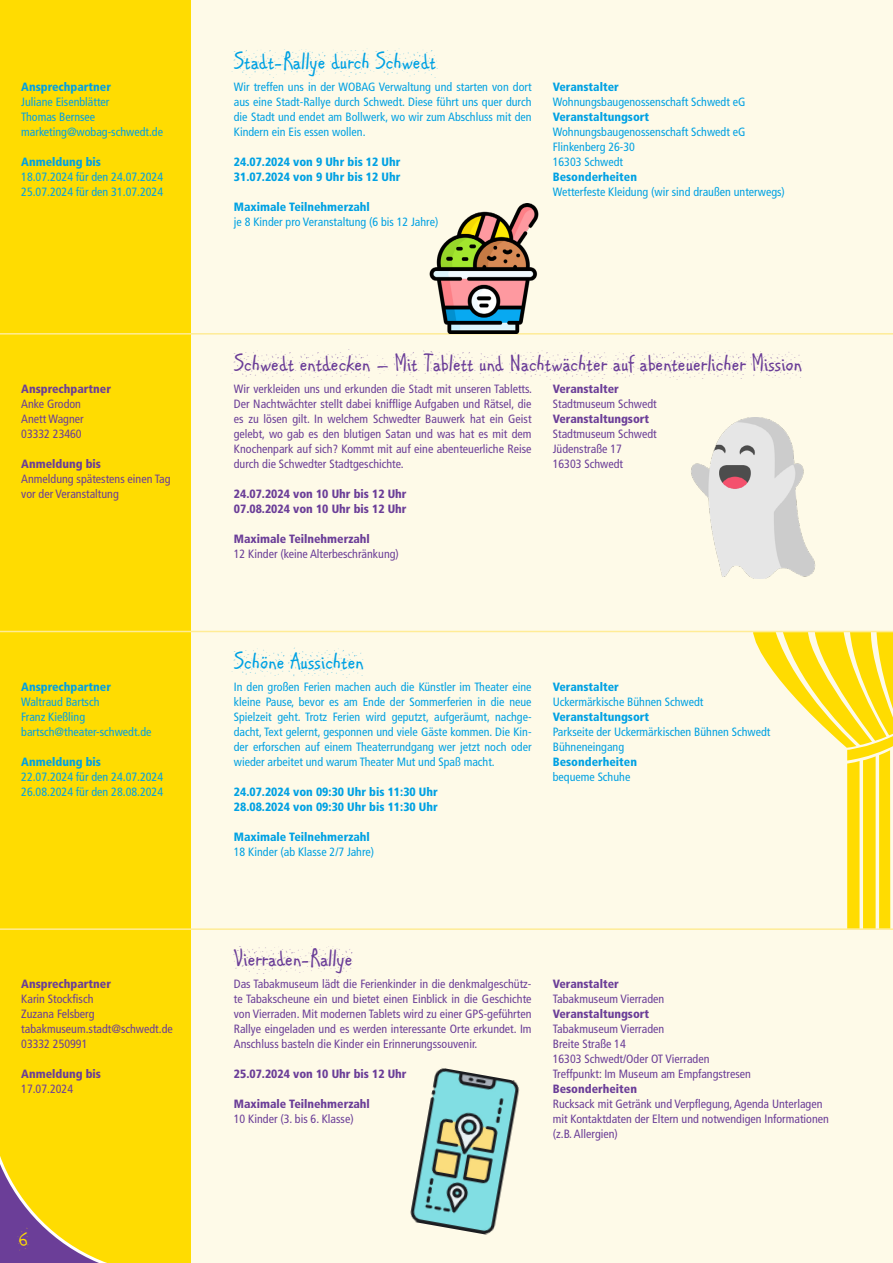
<style>
.page{position:relative;width:893px;height:1263px;background:#fff}
.page>*{position:absolute;margin:0;border:0;box-sizing:border-box;transform-origin:0 0}
.t1{font:24px "ARCARTER";color:#6b3e98}
.t2{font:24px "ARCARTER";color:#00a1e3}
.t3{font:22.5px "ARCARTER";color:#ffdc01}
.t4{font:condensed 12px/15px "Frutiger LT Std";color:#6b3e98}
.t5{font:condensed 12px/15px "Frutiger LT Std";color:#00a1e3}
.t6{font:900 condensed 12px/15px "Frutiger LT Std";color:#00a1e3}
.t7{font:900 condensed 12px/15px "Frutiger LT Std";color:#6b3e98}
</style>
<div class="page">
<div style="left:0;top:0;width:191px;height:1263px;background:#ffdc01"></div>
<svg style="left:0;top:1156px;width:107px;height:107px"></svg>
<div style="left:191px;top:0;width:702px;height:1263px;background:#fefae8"></div>
<hr style="left:0;top:333px;width:893px;height:2px;background:#ffec96">
<hr style="left:0;top:631px;width:893px;height:1px;background:#ffec96">
<hr style="left:0;top:928px;width:893px;height:2px;background:#ffec96">
<img style="left:410px;top:1068px;width:110px;height:167px">
<svg style="left:753px;top:632px;width:140px;height:296px"></svg>
<img style="left:691px;top:417px;width:125px;height:161px">
<img style="left:429px;top:204px;width:110px;height:129px">
<p class="t6" style="left:21px;top:79px;width:91px">Ansprechpartner</p>
<p class="t5" style="left:21px;top:94px;width:143px">Juliane Eisenblätter<br>Thomas Bernsee marketing@wobag-schwedt.de</p>
<p class="t6" style="left:21px;top:154px;width:81px">Anmeldung bis</p>
<p class="t5" style="left:21px;top:169px;width:143px">18.07.2024 für den 24.07.2024<br>25.07.2024 für den 31.07.2024</p>
<p class="t7" style="left:21px;top:381px;width:91px">Ansprechpartner</p>
<p class="t4" style="left:21px;top:396px;width:64px">Anke Grodon<br>Anett Wagner<br>03332 23460</p>
<p class="t7" style="left:21px;top:456px;width:81px">Anmeldung bis</p>
<p class="t4" style="left:21px;top:471px;width:151px">Anmeldung spätestens einen Tag vor der Veranstaltung</p>
<p class="t6" style="left:21px;top:679px;width:91px">Ansprechpartner</p>
<p class="t5" style="left:21px;top:694px;width:132px">Waltraud Bartsch<br>Franz Kießling bartsch@theater-schwedt.de</p>
<p class="t6" style="left:21px;top:754px;width:81px">Anmeldung bis</p>
<p class="t5" style="left:21px;top:769px;width:143px">22.07.2024 für den 24.07.2024<br>26.08.2024 für den 28.08.2024</p>
<p class="t7" style="left:21px;top:976px;width:91px">Ansprechpartner</p>
<p class="t4" style="left:21px;top:992px;width:153px">Karin Stockfisch<br>Zuzana Felsberg tabakmuseum.stadt@schwedt.de<br>03332 250991</p>
<p class="t7" style="left:21px;top:1066px;width:81px">Anmeldung bis</p>
<p class="t4" style="left:21px;top:1082px;width:53px">17.07.2024</p>
<h2 class="t3" style="left:19px;top:1225px;width:11px">6</h2>
<h1 class="t2" style="left:234px;top:47px;width:203px">STADT-RALLYE DURCH SCHWEDT</h1>
<p class="t5" style="left:234px;top:79px;width:299px;text-align:justify">Wir treffen uns in der WOBAG Verwaltung und starten von dort aus eine Stadt-Rallye durch Schwedt. Diese führt uns quer durch die Stadt und endet am Bollwerk, wo wir zum Abschluss mit den Kindern ein Eis essen wollen.</p>
<p class="t6" style="left:234px;top:154px;width:168px">24.07.2024 von 9 Uhr bis 12 Uhr<br>31.07.2024 von 9 Uhr bis 12 Uhr</p>
<p class="t6" style="left:234px;top:199px;width:138px">Maximale Teilnehmerzahl</p>
<p class="t5" style="left:234px;top:214px;width:206px">je 8 Kinder pro Veranstaltung (6 bis 12 Jahre)</p>
<p class="t6" style="left:553px;top:79px;width:68px">Veranstalter</p>
<p class="t5" style="left:553px;top:94px;width:194px">Wohnungsbaugenossenschaft Schwedt eG</p>
<p class="t6" style="left:553px;top:109px;width:98px">Veranstaltungsort</p>
<p class="t5" style="left:553px;top:124px;width:194px">Wohnungsbaugenossenschaft Schwedt eG<br>Flinkenberg 26-30<br>16303 Schwedt</p>
<p class="t6" style="left:553px;top:169px;width:86px">Besonderheiten</p>
<p class="t5" style="left:553px;top:184px;width:234px">Wetterfeste Kleidung (wir sind draußen unterwegs)</p>
<h1 class="t1" style="left:234px;top:349px;width:570px">SCHWEDT ENTDECKEN – MIT TABLETT UND NACHTWÄCHTER AUF ABENTEUERLICHER MISSION</h1>
<p class="t7" style="left:553px;top:381px;width:68px">Veranstalter</p>
<p class="t4" style="left:553px;top:396px;width:105px">Stadtmuseum Schwedt</p>
<p class="t7" style="left:553px;top:411px;width:98px">Veranstaltungsort</p>
<p class="t4" style="left:553px;top:426px;width:105px">Stadtmuseum Schwedt<br>Jüdenstraße 17<br>16303 Schwedt</p>
<p class="t4" style="left:234px;top:381px;width:300px;text-align:justify">Wir verkleiden uns und erkunden die Stadt mit unseren Tabletts.<br>Der Nachtwächter stellt dabei knifflige Aufgaben und Rätsel, die es zu lösen gilt. In welchem Schwedter Bauwerk hat ein Geist gelebt, wo gab es den blutigen Satan und was hat es mit dem Knochenpark auf sich? Kommt mit auf eine abenteuerliche Reise durch die Schwedter Stadtgeschichte.</p>
<p class="t7" style="left:234px;top:486px;width:174px">24.07.2024 von 10 Uhr bis 12 Uhr<br>07.08.2024 von 10 Uhr bis 12 Uhr</p>
<p class="t7" style="left:234px;top:531px;width:138px">Maximale Teilnehmerzahl</p>
<p class="t4" style="left:234px;top:546px;width:167px">12 Kinder (keine Alterbeschränkung)</p>
<h1 class="t2" style="left:234px;top:646px;width:131px">SCHÖNE AUSSICHTEN</h1>
<p class="t5" style="left:234px;top:679px;width:299px;text-align:justify">In den großen Ferien machen auch die Künstler im Theater eine kleine Pause, bevor es am Ende der Sommerferien in die neue Spielzeit geht. Trotz Ferien wird geputzt, aufgeräumt, nachge&shy;dacht, Text gelernt, gesponnen und viele Gäste kommen. Die Kin&shy;der erforschen auf einem Theaterrundgang wer jetzt noch oder wieder arbeitet und warum Theater Mut und Spaß macht.</p>
<p class="t6" style="left:234px;top:784px;width:205px">24.07.2024 von 09:30 Uhr bis 11:30 Uhr<br>28.08.2024 von 09:30 Uhr bis 11:30 Uhr</p>
<p class="t6" style="left:234px;top:829px;width:138px">Maximale Teilnehmerzahl</p>
<p class="t5" style="left:234px;top:844px;width:142px">18 Kinder (ab Klasse 2/7 Jahre)</p>
<p class="t6" style="left:553px;top:679px;width:68px">Veranstalter</p>
<p class="t5" style="left:553px;top:694px;width:152px">Uckermärkische Bühnen Schwedt</p>
<p class="t6" style="left:553px;top:709px;width:98px">Veranstaltungsort</p>
<p class="t5" style="left:553px;top:724px;width:219px">Parkseite der Uckermärkischen Bühnen Schwedt<br>Bühneneingang</p>
<p class="t6" style="left:553px;top:754px;width:86px">Besonderheiten</p>
<p class="t5" style="left:553px;top:769px;width:79px">bequeme Schuhe</p>
<h1 class="t1" style="left:234px;top:944px;width:120px">VIERRADEN-RALLYE</h1>
<p class="t4" style="left:234px;top:977px;width:299px;text-align:justify">Das Tabakmuseum lädt die Ferienkinder in die denkmalgeschütz&shy;te Tabakscheune ein und bietet einen Einblick in die Geschichte von Vierraden. Mit modernen Tablets wird zu einer GPS-geführten Rallye eingeladen und es werden interessante Orte erkundet. Im Anschluss basteln die Kinder ein Erinnerungssouvenir.</p>
<p class="t7" style="left:234px;top:1066px;width:174px">25.07.2024 von 10 Uhr bis 12 Uhr</p>
<p class="t7" style="left:234px;top:1096px;width:138px">Maximale Teilnehmerzahl</p>
<p class="t4" style="left:234px;top:1112px;width:121px">10 Kinder (3. bis 6. Klasse)</p>
<p class="t7" style="left:553px;top:976px;width:68px">Veranstalter</p>
<p class="t4" style="left:553px;top:992px;width:113px">Tabakmuseum Vierraden</p>
<p class="t7" style="left:553px;top:1006px;width:98px">Veranstaltungsort</p>
<p class="t4" style="left:553px;top:1022px;width:200px">Tabakmuseum Vierraden<br>Breite Straße 14<br>16303 Schwedt/Oder OT Vierraden<br>Treffpunkt: Im Museum am Empfangstresen</p>
<p class="t7" style="left:553px;top:1081px;width:86px">Besonderheiten</p>
<p class="t4" style="left:553px;top:1097px;width:278px">Rucksack mit Getränk und Verpflegung, Agenda Unterlagen mit Kontaktdaten der Eltern und notwendigen Informationen (z.B. Allergien)</p>
</div>
